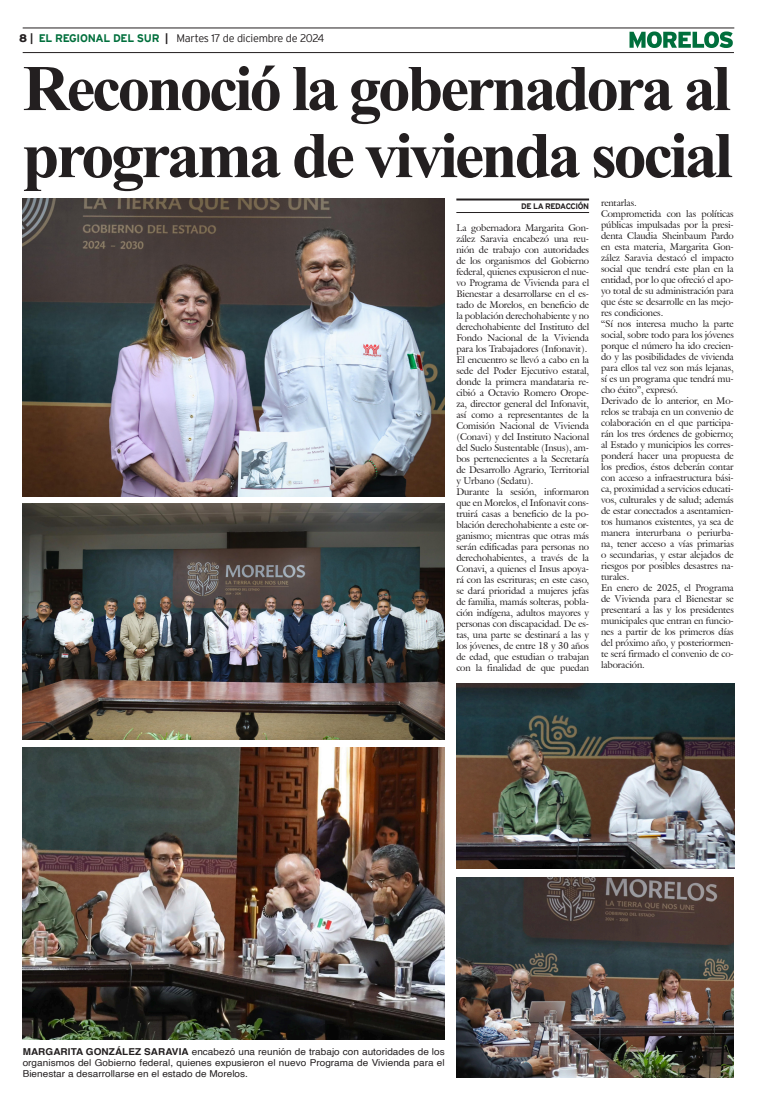
<style>
.page{position:relative;width:757px;height:1106px;background:#fff}
.page>*{position:absolute;margin:0;border:0;box-sizing:border-box;transform-origin:0 0}
.Cabeza_01{font:700 65px/67px "Times New Roman";letter-spacing:-.05em;color:#231f20}
.t1{font:300 11px "Interstate";letter-spacing:-.025em;color:#231f20}
.t2{font:9.5px/11px "Galliard IT Cby BT";letter-spacing:-.01em;color:#231f20;text-align:justify}
.Pie_de_foto{font:9.5px/11px "Helvetica";letter-spacing:.005em;color:#231f20;text-align:justify;scale:1.05 1}
.t3{font:700 8px "Interstate";letter-spacing:-.05em;color:#231f20}
.s1{font-weight:900}
.s2{font-weight:700}
.s3{font-weight:700;color:#006f3c}
</style>
<div class="page">
<hr style="left:23px;top:28px;width:711px;height:1px;background:#231f20">
<hr style="left:23px;top:52px;width:711px;height:1px;background:#231f20">
<svg style="left:629px;top:31px;width:104px;height:17px"></svg>
<hr style="left:456px;top:198px;width:133px;height:2px;background:#231f20">
<hr style="left:456px;top:212px;width:133px;height:1px;background:#231f20">
<img style="left:457px;top:683px;width:277px;height:186px">
<img style="left:457px;top:877px;width:277px;height:200px">
<img style="left:23px;top:747px;width:422px;height:292px">
<img style="left:23px;top:198px;width:422px;height:298px">
<img style="left:23px;top:504px;width:422px;height:235px">
<p class="t1" style="left:19px;top:32px;width:307px"><span class="s1">8</span> <span class="s2">|</span> <span class="s3">EL REGIONAL DEL SUR</span> <span class="s2">|</span> Martes 17 de diciembre de 2024</p>
<p class="Cabeza_01" style="left:23px;top:53px;width:712px">Reconoció la gobernadora al programa de vivienda social</p>
<p class="t3" style="left:521px;top:202px;width:69px">DE LA REDACCIÓN</p>
<p class="t2" style="left:601px;top:197px;width:37px">rentarlas.</p>
<p class="t2" style="left:601px;top:208px;width:134px">Comprometida con las políticas públicas impulsadas por la presi&shy;denta Claudia Sheinbaum Pardo en esta materia, Margarita Gon&shy;zález Saravia destacó el impacto social que tendrá este plan en la entidad, por lo que ofreció el apo&shy;yo total de su administración para que éste se desarrolle en las mejo&shy;res condiciones.</p>
<p class="t2" style="left:601px;top:318px;width:134px">“Sí nos interesa mucho la parte social, sobre todo para los jóvenes porque el número ha ido crecien&shy;do y las posibilidades de vivienda para ellos tal vez son más lejanas, sí es un programa que tendrá mu&shy;cho éxito”, expresó.</p>
<p class="t2" style="left:601px;top:395px;width:134px">Derivado de lo anterior, en Mo&shy;relos se trabaja en un convenio de colaboración en el que participa&shy;rán los tres órdenes de gobierno; al Estado y municipios les corres&shy;ponderá hacer una propuesta de los predios, éstos deberán contar con acceso a infraestructura bási&shy;ca, proximidad a servicios educati&shy;vos, culturales y de salud; además de estar conectados a asentamien&shy;tos humanos existentes, ya sea de manera interurbana o periurba&shy;na, tener acceso a vías primarias o secundarias, y estar alejados de riesgos por posibles desastres na&shy;turales.</p>
<p class="t2" style="left:601px;top:582px;width:134px">En enero de 2025, el Programa de Vivienda para el Bienestar se presentará a las y los presidentes municipales que entran en funcio&shy;nes a partir de los primeros días del próximo año, y posteriormen&shy;te será firmado el convenio de co&shy;laboración.</p>
<p class="t2" style="left:456px;top:222px;width:134px">La gobernadora Margarita Gon&shy;zález Saravia encabezó una reu&shy;nión de trabajo con autoridades de los organismos del Gobierno federal, quienes expusieron el nue&shy;vo Programa de Vivienda para el Bienestar a desarrollarse en el es&shy;tado de Morelos, en beneficio de la población derechohabiente y no derechohabiente del Instituto del Fondo Nacional de la Vivienda para los Trabajadores (Infonavit).</p>
<p class="t2" style="left:456px;top:354px;width:134px">El encuentro se llevó a cabo en la sede del Poder Ejecutivo estatal, donde la primera mandataria re&shy;cibió a Octavio Romero Orope&shy;za, director general del Infonavit, así como a representantes de la Comisión Nacional de Vivienda (Conavi) y del Instituto Nacional del Suelo Sustentable (Insus), am&shy;bos pertenecientes a la Secretaría de Desarrollo Agrario, Territorial y Urbano (Sedatu).</p>
<p class="t2" style="left:456px;top:486px;width:134px">Durante la sesión, informaron que en Morelos, el Infonavit cons&shy;truirá casas a beneficio de la po&shy;blación derechohabiente a este or&shy;ganismo; mientras que otras más serán edificadas para personas no derechohabientes, a través de la Conavi, a quienes el Insus apoya&shy;rá con las escrituras; en este caso, se dará prioridad a mujeres jefas de familia, mamás solteras, pobla&shy;ción indígena, adultos mayores y personas con discapacidad. De es&shy;tas, una parte se destinará a las y los jóvenes, de entre 18 y 30 años de edad, que estudian o trabajan con la finalidad de que puedan</p>
<p class="Pie_de_foto" style="left:23px;top:1046px;width:403px"><span class="s2">MARGARITA GONZÁLEZ SARAVIA</span> encabezó una reunión de trabajo con autoridades de los organismos del Gobierno federal, quienes expusieron el nuevo Programa de Vivienda para el Bienestar a desarrollarse en el estado de Morelos.</p>
</div>
